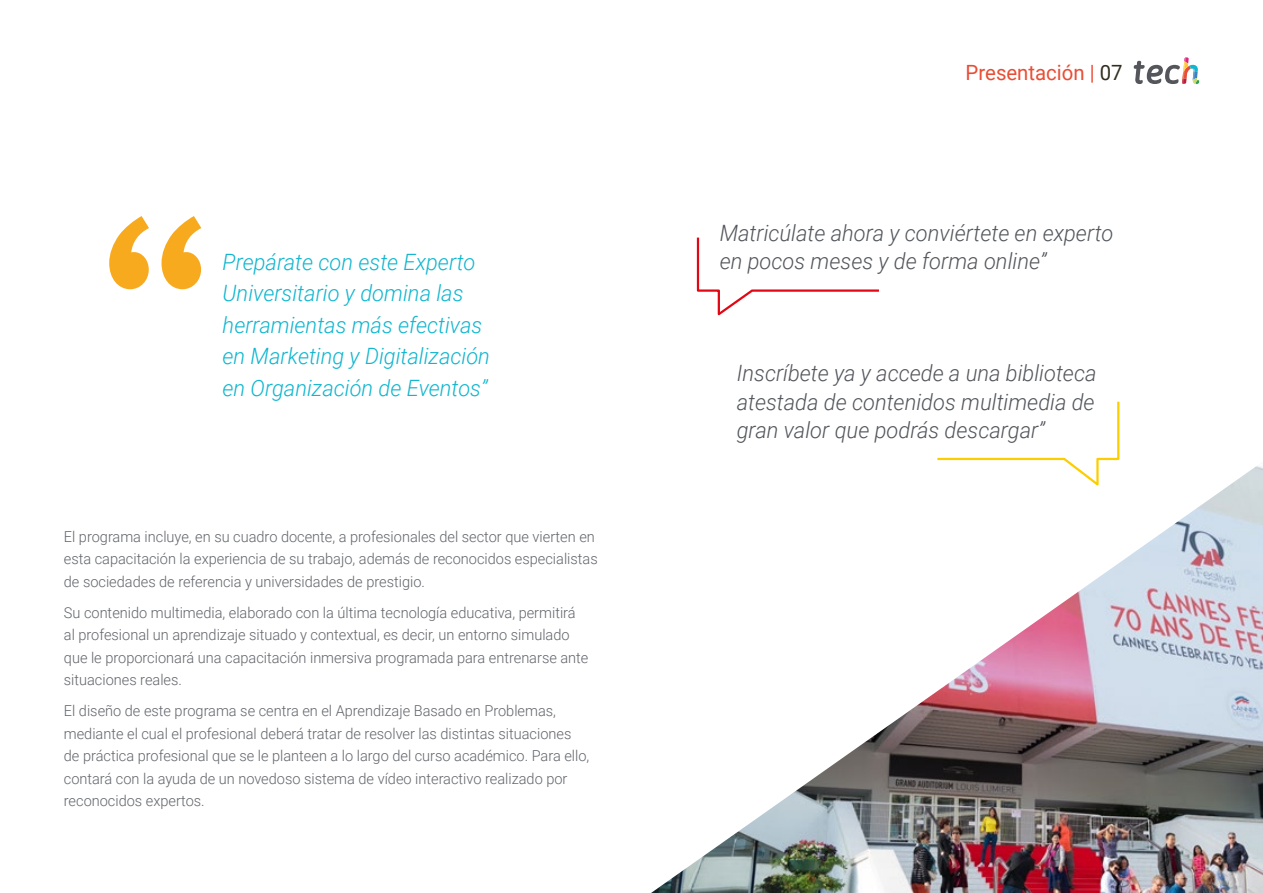
<style>
.page{position:relative;width:1263px;height:893px;background:#fff}
.page>*{position:absolute;margin:0;border:0;box-sizing:border-box;transform-origin:0 0}
.t1{font:italic 300 22.5px/28.5px "Roboto";color:#52555b;text-align:justify}
.t2{font:italic 300 22.5px/31.5px "Roboto";color:#0fb6cf}
.t3{font:21px "Roboto";color:#e94d35}
.t4{font:300 15px/22.5px "Roboto";color:#61646a}
.s1{color:#312e20}
</style>
<div class="page">
<svg style="left:109px;top:216px;width:92px;height:73px"></svg>
<img style="left:651px;top:466px;width:612px;height:427px">
<svg style="left:935px;top:401px;width:185px;height:88px"></svg>
<svg style="left:696px;top:237px;width:183px;height:79px"></svg>
<svg style="left:1134px;top:57px;width:65px;height:27px"></svg>
<h1 class="t2" style="left:223px;top:245px;width:269px">Prepárate con este Experto<br>Universitario y domina las herramientas más efectivas en Marketing y Digitalización en Organización de Eventos”</h1>
<p class="t4" style="left:64px;top:524px;width:535px">El programa incluye, en su cuadro docente, a profesionales del sector que vierten en esta capacitación la experiencia de su trabajo, además de reconocidos especialistas de sociedades de referencia y universidades de prestigio.</p>
<p class="t4" style="left:64px;top:600px;width:526px">Su contenido multimedia, elaborado con la última tecnología educativa, permitirá al profesional un aprendizaje situado y contextual, es decir, un entorno simulado que le proporcionará una capacitación inmersiva programada para entrenarse ante situaciones reales.</p>
<p class="t4" style="left:64px;top:699px;width:527px">El diseño de este programa se centra en el Aprendizaje Basado en Problemas, mediante el cual el profesional deberá tratar de resolver las distintas situaciones de práctica profesional que se le planteen a lo largo del curso académico. Para ello, contará con la ayuda de un novedoso sistema de vídeo interactivo realizado por reconocidos expertos.</p>
<h2 class="t3" style="left:966px;top:57px;width:159px">Presentación | <span class="s1">07</span></h2>
<h1 class="t1" style="left:720px;top:218px;width:395px">Matricúlate ahora y conviértete en experto en pocos meses y de forma online”</h1>
<h1 class="t1" style="left:737px;top:358px;width:361px">Inscríbete ya y accede a una biblioteca atestada de contenidos multimedia de gran valor que podrás descargar”</h1>
</div>
